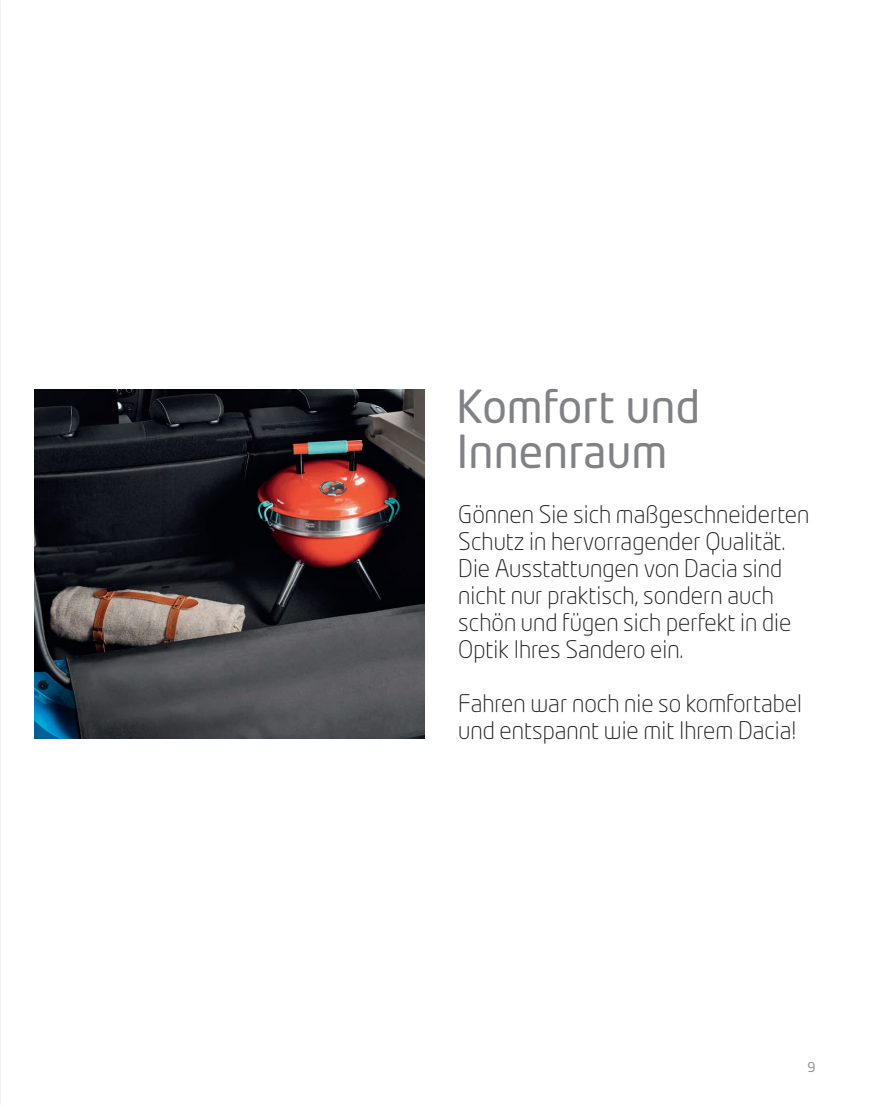
<style>
.page{position:relative;width:872px;height:1106px;background:#fff}
.page>*{position:absolute;margin:0;border:0;box-sizing:border-box;transform-origin:0 0}
.t1{font:45px/45px "Neo Tech Dacia";color:#808285}
.t2{font:300 24px/27px "Neo Tech Dacia";color:#231f20}
.t3{font:13.5px "Neo Tech Dacia";color:#939598}
</style>
<div class="page">
<img style="left:0;top:0;width:1px;height:1106px">
<img style="left:34px;top:389px;width:390px;height:349px">
<h1 class="t1" style="left:456px;top:383px;width:245px">Komfort und<br>Innenraum</h1>
<p class="t2" style="left:458px;top:500px;width:352px">Gönnen Sie sich maßgeschneiderten Schutz in hervorragender Qualität.<br>Die Ausstattungen von Dacia sind nicht nur praktisch, sondern auch schön und fügen sich perfekt in die Optik Ihres Sandero ein.</p>
<p class="t2" style="left:458px;top:689px;width:345px">Fahren war noch nie so komfortabel und entspannt wie mit Ihrem Dacia!</p>
<p class="t3" style="left:807px;top:1058px;width:10px">9</p>
</div>
